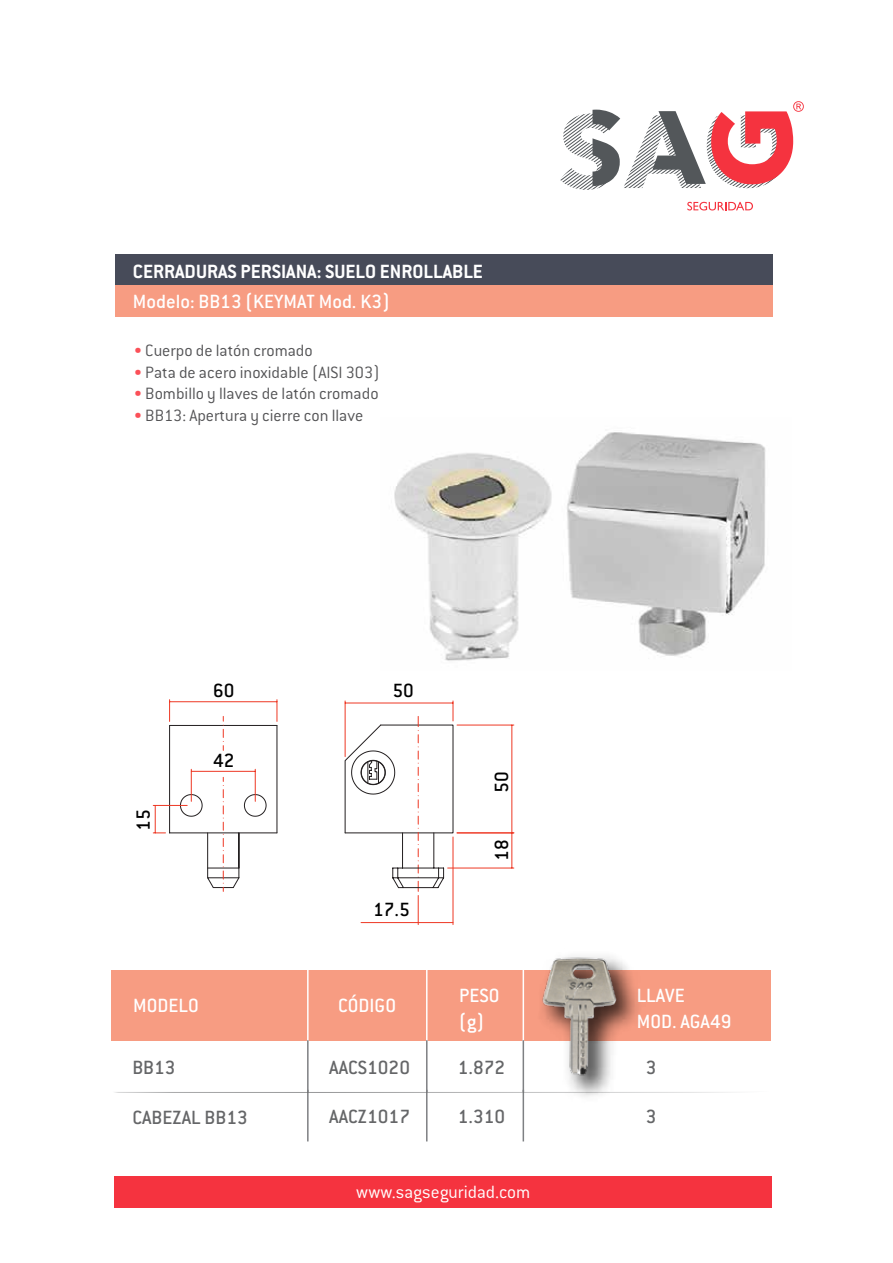
<style>
.page{position:relative;width:893px;height:1263px;background:#fff}
.page>*{position:absolute;margin:0;border:0;box-sizing:border-box;transform-origin:0 0}
.t1{font:500 21px/25.2px "Conduit ITC";color:#fff}
.t2{font:500 21px "Conduit ITC";color:#656668}
.t3{font:700 21px "Conduit ITC";color:#fff}
.t4{font:500 21px "Conduit ITC";color:#000}
.t5{font:300 19.5px "Conduit ITC";color:#fff}
.t6{font:300 18px "Conduit ITC";color:#545456}
.s1{color:#fb5058}
</style>
<div class="page">
<img style="left:394px;top:432px;width:372px;height:229px">
<div style="left:115px;top:254px;width:658px;height:32px;background:#474b59"></div>
<div style="left:115px;top:285px;width:658px;height:32px;background:#f79c82"></div>
<div style="left:115px;top:1176px;width:657px;height:32px;background:#f5333f"></div>
<svg style="left:687px;top:202px;width:66px;height:8px"></svg>
<svg style="left:560px;top:101px;width:244px;height:89px"></svg>
<div style="left:112px;top:970px;width:659px;height:71px;background:#f79c82"></div>
<hr style="left:307px;top:969px;width:2px;height:72px;background:#fff">
<hr style="left:426px;top:969px;width:2px;height:72px;background:#fff">
<hr style="left:307px;top:1040px;width:2px;height:52px;background:#7e8083">
<hr style="left:426px;top:1040px;width:2px;height:52px;background:#7e8083">
<hr style="left:523px;top:969px;width:1px;height:72px;background:#fff">
<hr style="left:523px;top:1040px;width:1px;height:52px;background:#7e8083">
<hr style="left:307px;top:1090px;width:2px;height:51px;background:#7e8083">
<hr style="left:426px;top:1090px;width:2px;height:51px;background:#7e8083">
<hr style="left:523px;top:1090px;width:1px;height:51px;background:#7e8083">
<svg style="left:115px;top:1092px;width:616px;height:1px"></svg>
<img style="left:526px;top:972px;width:138px;height:125px">
<img style="left:540px;top:956px;width:89px;height:127px">
<hr style="left:448px;top:868px;width:66px;height:1px;background:#ee3824">
<hr style="left:511px;top:833px;width:1px;height:35px;background:#ee3824">
<hr style="left:457px;top:725px;width:57px;height:1px;background:#ee3824">
<hr style="left:457px;top:832px;width:57px;height:1px;background:#ee3824">
<hr style="left:511px;top:725px;width:1px;height:108px;background:#ee3824">
<svg style="left:153px;top:700px;width:301px;height:224px"></svg>
<hr style="left:345px;top:703px;width:108px;height:1px;background:#ee3824">
<p class="t3" style="left:133px;top:259px;width:352px">CERRADURAS PERSIANA: SUELO ENROLLABLE</p>
<p class="t1" style="left:133px;top:289px;width:258px">Modelo: BB13 (KEYMAT Mod. K3)</p>
<p class="t6" style="left:134px;top:341px;width:180px"><span class="s1">•</span> Cuerpo de latón cromado</p>
<p class="t6" style="left:134px;top:362px;width:247px"><span class="s1">•</span> Pata de acero inoxidable (AISI 303)</p>
<p class="t6" style="left:134px;top:384px;width:246px"><span class="s1">•</span> Bombillo y llaves de latón cromado</p>
<p class="t6" style="left:134px;top:406px;width:231px"><span class="s1">•</span> BB13: Apertura y cierre con llave</p>
<p class="t4" style="left:131px;top:831px;width:23px;rotate:-90deg">15</p>
<p class="t4" style="left:213px;top:679px;width:23px">60</p>
<p class="t4" style="left:213px;top:749px;width:23px">42</p>
<p class="t4" style="left:393px;top:679px;width:23px">50</p>
<p class="t4" style="left:373px;top:898px;width:38px">17.5</p>
<p class="t4" style="left:490px;top:793px;width:23px;rotate:-90deg">50</p>
<p class="t4" style="left:490px;top:861px;width:23px;rotate:-90deg">18</p>
<p class="t1" style="left:133px;top:993px;width:67px">MODELO</p>
<p class="t1" style="left:338px;top:993px;width:59px">CÓDIGO</p>
<p class="t1" style="left:459px;top:983px;width:42px">PESO (g)</p>
<p class="t2" style="left:132px;top:1056px;width:45px">BB13</p>
<p class="t2" style="left:329px;top:1055px;width:82px">AACS1020</p>
<p class="t2" style="left:458px;top:1055px;width:49px">1.872</p>
<p class="t2" style="left:646px;top:1055px;width:12px">3</p>
<p class="t2" style="left:132px;top:1105px;width:117px">CABEZAL BB13</p>
<p class="t2" style="left:329px;top:1105px;width:82px">AACZ1017</p>
<p class="t2" style="left:458px;top:1105px;width:49px">1.310</p>
<p class="t2" style="left:646px;top:1105px;width:12px">3</p>
<p class="t1" style="left:637px;top:983px;width:96px">LLAVE<br>MOD. AGA49</p>
<p class="t5" style="left:356px;top:1181px;width:176px">www.sagseguridad.com</p>
</div>
